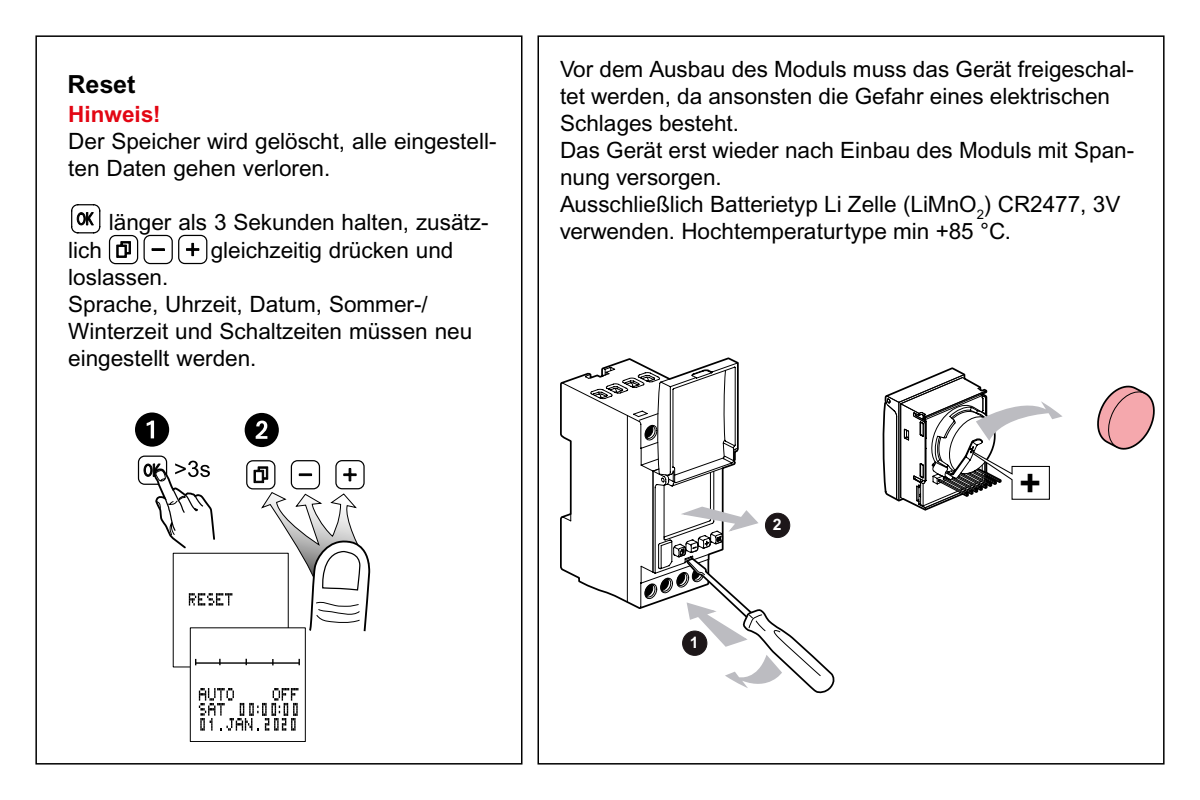
<style>
.page{position:relative;width:1200px;height:800px;background:#fff}
.page>*{position:absolute;margin:0;border:0;box-sizing:border-box;transform-origin:0 0}
.t1{font:700 36.75px "Arial";color:#000}
.t2{font:700 25px "Arial";color:#000}
.t3{font:22.5px/27px "Arial";color:#000}
.t4{font:700 22.5px "Arial";color:#e30613}
.t5{font:700 15.75px "Arial";color:#fff}
</style>
<div class="page">
<svg style="left:560px;top:358px;width:179px;height:251px"></svg>
<svg style="left:644px;top:367px;width:511px;height:326px"></svg>
<div style="left:138px;top:456px;width:29px;height:29px;border:1px solid #000;border-radius:6px"></div>
<svg style="left:246px;top:460px;width:124px;height:172px"></svg>
<svg style="left:135px;top:412px;width:34px;height:35px"></svg>
<svg style="left:245px;top:413px;width:34px;height:34px"></svg>
<div style="left:173px;top:553px;width:116px;height:114px;background:#fff"></div>
<svg style="left:189px;top:593px;width:43px;height:13px"></svg>
<svg style="left:144px;top:461px;width:71px;height:88px"></svg>
<div style="left:190px;top:628px;width:115px;height:114px;background:#fff"></div>
<div style="left:190px;top:627px;width:116px;height:115px;border:1px solid #000"></div>
<hr style="left:195px;top:662px;width:104px;height:2px;background:#000">
<svg style="left:219px;top:659px;width:2px;height:6px"></svg>
<svg style="left:199px;top:688px;width:99px;height:43px"></svg>
<div style="left:35px;top:35px;width:488px;height:730px;border:2px solid #000"></div>
<svg style="left:71px;top:204px;width:29px;height:29px"></svg>
<svg style="left:109px;top:235px;width:98px;height:29px"></svg>
<p class="t2" style="left:67px;top:69px;width:70px">Reset</p>
<p class="t4" style="left:68px;top:101px;width:94px">Hinweis!</p>
<p class="t3" style="left:68px;top:128px;width:430px">Der Speicher wird gelöscht, alle eingestell&shy;ten Daten gehen verloren.</p>
<p class="t3" style="left:109px;top:209px;width:381px">länger als 3 Sekunden halten, zusätz-</p>
<p class="t3" style="left:68px;top:237px;width:35px">lich</p>
<p class="t3" style="left:211px;top:237px;width:244px">gleichzeitig drücken und</p>
<p class="t3" style="left:68px;top:264px;width:405px">loslassen.<br>Sprache, Uhrzeit, Datum, Sommer-/<br>Winterzeit und Schaltzeiten müssen neu eingestellt werden.</p>
<p class="t3" style="left:560px;top:56px;width:576px">Vor dem Ausbau des Moduls muss das Gerät freigeschal&shy;tet werden, da ansonsten die Gefahr eines elektrischen Schlages besteht.<br>Das Gerät erst wieder nach Einbau des Moduls mit Span&shy;nung versorgen.<br>Ausschließlich Batterietyp Li Zelle (LiMnO<sub>2</sub>) CR2477, 3V verwenden. Hochtemperaturtype min +85 °C.</p>
<p class="t5" style="left:690px;top:633px;width:10px">1</p>
<p class="t5" style="left:773px;top:516px;width:10px">2</p>
<h1 class="t1" style="left:1020px;top:461px;width:23px">+</h1>
</div>
